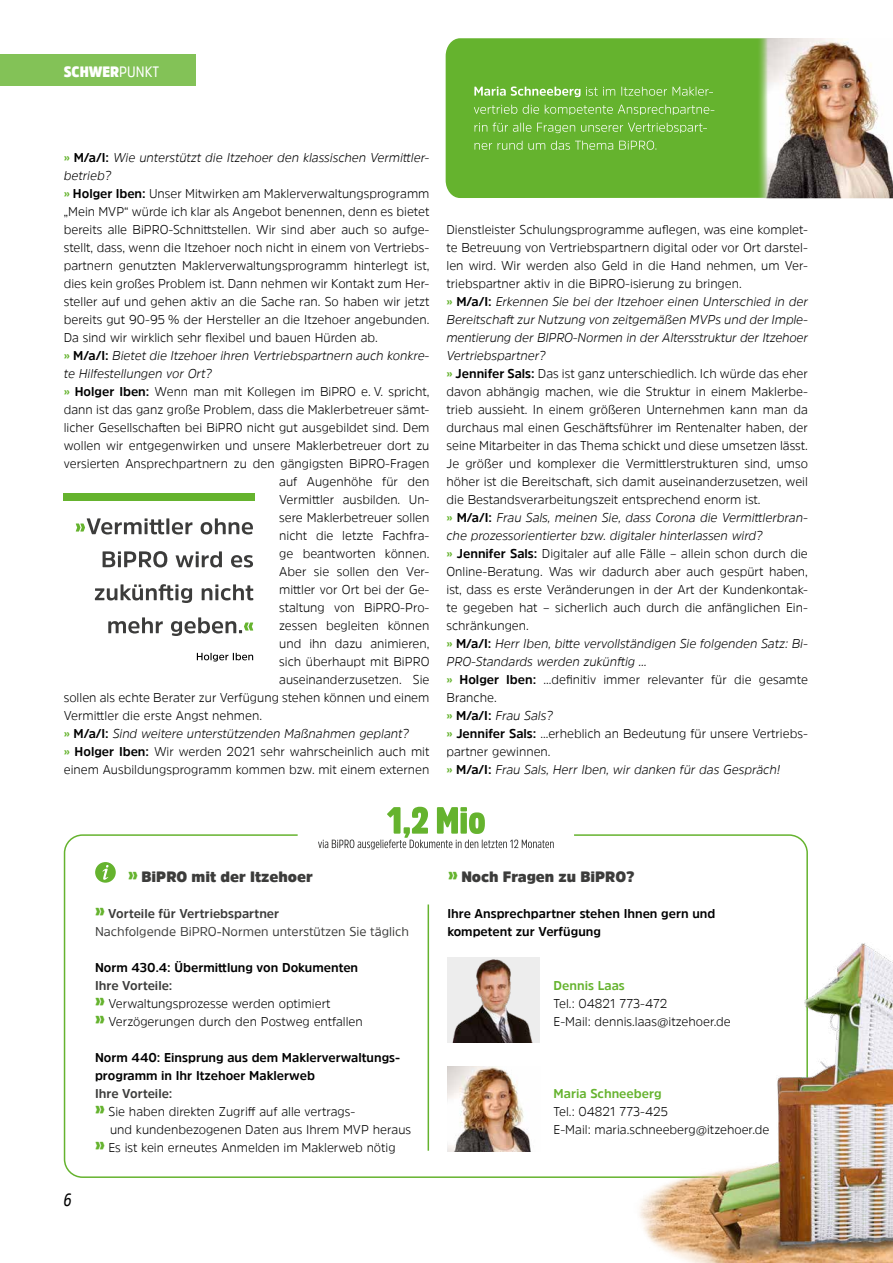
<style>
.page{position:relative;width:893px;height:1263px;background:#fff}
.page>*{position:absolute;margin:0;border:0;box-sizing:border-box;transform-origin:0 0}
.t1{font:italic 18px "Amsi Pro Cond";color:#000}
.t2{font:900 15px "Amsi Pro";color:#3c3c3b}
.t3{font:900 15px "Amsi Pro Narw";color:#fff}
.t4{font:300 12.75px/18px "Amsi Pro";color:#000}
.t5{font:italic 300 12.75px "Amsi Pro";color:#000}
.t6{font:700 12.75px/18px "Amsi Pro";color:#000}
.t7{font:12.75px/18px "Amsi Pro";color:#3c3c3b}
.t8{font:700 12.75px "Amsi Pro";color:#65b32e}
.t9{font:700 12.75px "Amsi Pro";color:#3c3c3b}
.s1{font-weight:400}
.s2{font-weight:700;font-style:normal;color:#65b32e}
.s3{font-weight:700;font-style:normal}
.s4{font-weight:700;color:#65b32e}
.s5{font-weight:700}
.s6{font-style:italic}
.s7{font-family:"Amsi Pro Cond";font-size:21px;color:#65b32e}
.s8{font-family:"Amsi Pro Cond";font-weight:900;font-size:21px;color:#65b32e}
.s9{font-weight:700;color:#3c3c3b}
</style>
<div class="page">
<div style="left:0;top:54px;width:196px;height:32px;background:#83c257"></div>
<img style="left:540px;top:926px;width:353px;height:337px">
<div style="left:446px;top:38px;width:311px;height:160px;background:#65b32e"></div>
<img style="left:757px;top:38px;width:136px;height:160px">
<svg style="left:475px;top:141px;width:181px;height:9px;background:#81c054"></svg>
<svg style="left:475px;top:123px;width:232px;height:10px;background:#7ebf50"></svg>
<svg style="left:474px;top:105px;width:240px;height:10px;background:#80c052"></svg>
<svg style="left:474px;top:86px;width:239px;height:11px;background:#88c45d"></svg>
<div style="left:64px;top:493px;width:191px;height:8px;background:#65b32e"></div>
<svg style="left:197px;top:653px;width:56px;height:8px"></svg>
<svg style="left:108px;top:617px;width:145px;height:19px"></svg>
<svg style="left:95px;top:584px;width:158px;height:19px"></svg>
<svg style="left:103px;top:551px;width:150px;height:16px"></svg>
<svg style="left:76px;top:518px;width:177px;height:16px"></svg>
<div style="left:95px;top:862px;width:21px;height:21px;background:#65b32e;border-radius:50%"></div>
<svg style="left:102px;top:865px;width:7px;height:15px"></svg>
<hr style="left:428px;top:904px;width:1px;height:247px;background:#65b32e">
<img style="left:447px;top:1066px;width:84px;height:85px">
<img style="left:447px;top:957px;width:93px;height:85px">
<svg style="left:318px;top:807px;width:236px;height:42px"></svg>
<p class="t3" style="left:64px;top:61px;width:97px">SCHWER<span class="s1">PUNKT</span></p>
<p class="t5" style="left:64px;top:149px;width:367px"><span class="s2">»</span> <span class="s3">M/a/I:</span> Wie unterstützt die Itzehoer den klassischen Vermittler-</p>
<p class="t5" style="left:64px;top:167px;width:49px">betrieb?</p>
<p class="t4" style="left:64px;top:184px;width:367px"><span class="s4">»</span> <span class="s5">Holger Iben:</span> Unser Mitwirken am Maklerverwaltungsprogramm</p>
<p class="t4" style="left:64px;top:202px;width:367px">„Mein MVP“ würde ich klar als Angebot benennen, denn es bietet</p>
<p class="t4" style="left:64px;top:220px;width:367px">bereits alle BiPRO-Schnittstellen. Wir sind aber auch so aufge-</p>
<p class="t4" style="left:64px;top:238px;width:367px">stellt, dass, wenn die Itzehoer noch nicht in einem von Vertriebs-</p>
<p class="t4" style="left:64px;top:256px;width:367px">partnern genutzten Maklerverwaltungsprogramm hinterlegt ist,</p>
<p class="t4" style="left:64px;top:274px;width:367px">dies kein großes Problem ist. Dann nehmen wir Kontakt zum Her-</p>
<p class="t4" style="left:64px;top:292px;width:367px">steller auf und gehen aktiv an die Sache ran. So haben wir jetzt</p>
<p class="t4" style="left:64px;top:310px;width:367px">bereits gut 90-95 % der Hersteller an die Itzehoer angebunden.</p>
<p class="t4" style="left:64px;top:328px;width:315px">Da sind wir wirklich sehr flexibel und bauen Hürden ab.</p>
<p class="t5" style="left:64px;top:347px;width:367px"><span class="s2">»</span> <span class="s3">M/a/I:</span> Bietet die Itzehoer ihren Vertriebspartnern auch konkre-</p>
<p class="t5" style="left:64px;top:365px;width:150px">te Hilfestellungen vor Ort?</p>
<p class="t4" style="left:64px;top:382px;width:367px"><span class="s4">»</span> <span class="s5">Holger Iben:</span> Wenn man mit Kollegen im BiPRO e. V. spricht,</p>
<p class="t4" style="left:64px;top:400px;width:367px">dann ist das ganz große Problem, dass die Maklerbetreuer sämt-</p>
<p class="t4" style="left:64px;top:418px;width:367px">licher Gesellschaften bei BiPRO nicht gut ausgebildet sind. Dem</p>
<p class="t4" style="left:64px;top:436px;width:367px">wollen wir entgegenwirken und unsere Maklerbetreuer dort zu</p>
<p class="t4" style="left:64px;top:454px;width:367px">versierten Ansprechpartnern zu den gängigsten BiPRO-Fragen</p>
<p class="t4" style="left:279px;top:472px;width:152px">auf Augenhöhe für den</p>
<p class="t4" style="left:279px;top:490px;width:152px">Vermittler ausbilden. Un-</p>
<p class="t4" style="left:279px;top:508px;width:152px">sere Maklerbetreuer sollen</p>
<p class="t4" style="left:279px;top:526px;width:152px">nicht die letzte Fachfra-</p>
<p class="t4" style="left:279px;top:544px;width:152px">ge beantworten können.</p>
<p class="t4" style="left:279px;top:562px;width:152px">Aber sie sollen den Ver-</p>
<p class="t4" style="left:279px;top:580px;width:152px">mittler vor Ort bei der Ge-</p>
<p class="t4" style="left:279px;top:598px;width:152px">staltung von BiPRO-Pro-</p>
<p class="t4" style="left:279px;top:616px;width:152px">zessen begleiten können</p>
<p class="t4" style="left:279px;top:634px;width:152px">und ihn dazu animieren,</p>
<p class="t4" style="left:279px;top:652px;width:152px">sich überhaupt mit BiPRO</p>
<p class="t4" style="left:279px;top:670px;width:152px">auseinanderzusetzen. Sie</p>
<p class="t4" style="left:64px;top:688px;width:367px">sollen als echte Berater zur Verfügung stehen können und einem</p>
<p class="t4" style="left:64px;top:706px;width:200px">Vermittler die erste Angst nehmen.</p>
<p class="t5" style="left:64px;top:725px;width:347px"><span class="s2">»</span> <span class="s3">M/a/I:</span> Sind weitere unterstützenden Maßnahmen geplant?</p>
<p class="t4" style="left:64px;top:742px;width:367px"><span class="s4">»</span> <span class="s5">Holger Iben:</span> Wir werden 2021 sehr wahrscheinlich auch mit</p>
<p class="t4" style="left:64px;top:760px;width:367px">einem Ausbildungsprogramm kommen bzw. mit einem externen</p>
<p class="t4" style="left:446px;top:220px;width:363px">Dienstleister Schulungsprogramme auflegen, was eine komplet&shy;te Betreuung von Vertriebspartnern digital oder vor Ort darstel&shy;len wird. Wir werden also Geld in die Hand nehmen, um Ver&shy;triebspartner aktiv in die BiPRO-isierung zu bringen.<br><span class="s4">»</span> <span class="s5">M/a/I:</span> <span class="s6">Erkennen Sie bei der Itzehoer einen Unterschied in der Bereitschaft zur Nutzung von zeitgemäßen MVPs und der Imple&shy;mentierung der BIPRO-Normen in der Altersstruktur der Itzehoer Vertriebspartner?<br></span><span class="s4">»</span> <span class="s5">Jennifer Sals:</span> Das ist ganz unterschiedlich. Ich würde das eher davon abhängig machen, wie die Struktur in einem Maklerbe&shy;trieb aussieht. In einem größeren Unternehmen kann man da durchaus mal einen Geschäftsführer im Rentenalter haben, der seine Mitarbeiter in das Thema schickt und diese umsetzen lässt.<br>Je größer und komplexer die Vermittlerstrukturen sind, umso höher ist die Bereitschaft, sich damit auseinanderzusetzen, weil die Bestandsverarbeitungszeit entsprechend enorm ist.<br><span class="s4">»</span> <span class="s5">M/a/I:</span> <span class="s6">Frau Sals, meinen Sie, dass Corona die Vermittlerbran&shy;che prozessorientierter bzw. digitaler hinterlassen wird?<br></span><span class="s4">»</span> <span class="s5">Jennifer Sals:</span> Digitaler auf alle Fälle – allein schon durch die Online-Beratung. Was wir dadurch aber auch gespürt haben, ist, dass es erste Veränderungen in der Art der Kundenkontak&shy;te gegeben hat – sicherlich auch durch die anfänglichen Ein&shy;schränkungen.<br><span class="s4">»</span> <span class="s5">M/a/I:</span> <span class="s6">Herr Iben, bitte vervollständigen Sie folgenden Satz: Bi-PRO-Standards werden zukünftig …<br></span><span class="s4">»</span> <span class="s5">Holger Iben:</span> ...definitiv immer relevanter für die gesamte Branche.<br><span class="s4">»</span> <span class="s5">M/a/I:</span> <span class="s6">Frau Sals?<br></span><span class="s4">»</span> <span class="s5">Jennifer Sals:</span> ...erheblich an Bedeutung für unsere Vertriebs&shy;partner gewinnen.<br><span class="s4">»</span> <span class="s5">M/a/I:</span> <span class="s6">Frau Sals, Herr Iben, wir danken für das Gespräch!</span></p>
<p class="t2" style="left:128px;top:866px;width:186px"><span class="s7">»</span> BiPRO mit der Itzehoer</p>
<p class="t2" style="left:448px;top:866px;width:188px"><span class="s7">»</span> Noch Fragen zu BiPRO?</p>
<h1 class="t1" style="left:64px;top:1187px;width:9px">6</h1>
<p class="t7" style="left:95px;top:904px;width:315px"><span class="s8">»</span> <span class="s5">Vorteile für Vertriebspartner<br></span>Nachfolgende BiPRO-Normen unterstützen Sie täglich</p>
<p class="t6" style="left:95px;top:958px;width:265px">Norm 430.4: Übermittlung von Dokumenten</p>
<p class="t4" style="left:95px;top:976px;width:269px"><span class="s9">Ihre Vorteile:<br></span><span class="s8">»</span> Verwaltungsprozesse werden optimiert<br><span class="s8">»</span> Verzögerungen durch den Postweg entfallen</p>
<p class="t6" style="left:95px;top:1048px;width:307px">Norm 440: Einsprung aus dem Maklerverwaltungs&shy;programm in Ihr Itzehoer Maklerweb</p>
<p class="t9" style="left:95px;top:1085px;width:79px">Ihre Vorteile:</p>
<p class="t4" style="left:95px;top:1102px;width:262px"><span class="s8">»</span> Sie haben direkten Zugriff auf alle vertrags-</p>
<p class="t4" style="left:110px;top:1120px;width:303px">und kundenbezogenen Daten aus Ihrem MVP heraus</p>
<p class="t4" style="left:95px;top:1138px;width:302px"><span class="s8">»</span> Es ist kein erneutes Anmelden im Maklerweb nötig</p>
<p class="t6" style="left:447px;top:904px;width:270px">Ihre Ansprechpartner stehen Ihnen gern und kompetent zur Verfügung</p>
<p class="t8" style="left:554px;top:977px;width:73px">Dennis Laas</p>
<p class="t4" style="left:554px;top:994px;width:179px">Tel.: 04821 773-472<br>E-Mail: dennis.laas@itzehoer.de</p>
<p class="t8" style="left:554px;top:1085px;width:109px">Maria Schneeberg</p>
<p class="t4" style="left:554px;top:1102px;width:217px">Tel.: 04821 773-425<br>E-Mail: maria.schneeberg@itzehoer.de</p>
</div>
